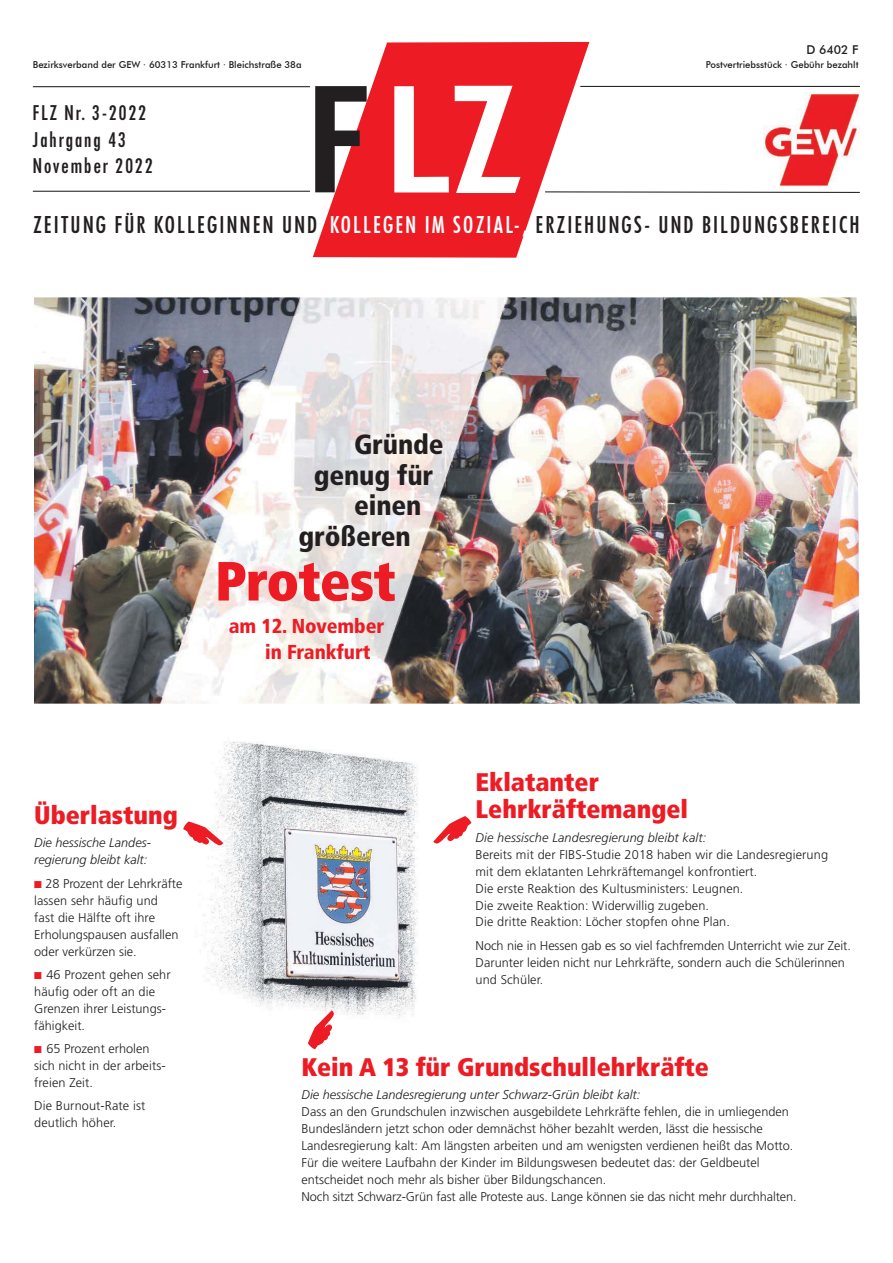
<style>
.page{position:relative;width:893px;height:1263px;background:#fff}
.page>*{position:absolute;margin:0;border:0;box-sizing:border-box;transform-origin:0 0}
.t1{font:900 condensed 55.2px "Frutiger";letter-spacing:-.015em;color:#ed1c24}
.t2{font:900 condensed 27.6px "Frutiger";letter-spacing:-.005em;color:#231f20}
.t3{font:25.5px "Futura SB Medium Con";letter-spacing:.105em;color:#231f20}
.t4{font:900 condensed 25.5px/27.6px "Frutiger";color:#ed1c24}
.t5{font:22.2px/26.1px "Futura SB Medium Con";letter-spacing:.095em;color:#231f20}
.t6{font:900 condensed 20.1px/26px "Frutiger";letter-spacing:-.005em;color:#ed1c24}
.t7{font:300 12.75px/17px "Frutiger";color:#231f20}
.t8{font:italic 300 12.75px/17px "Frutiger";color:#231f20}
.t9{font:500 12.15px "Futura BT";color:#231f20}
.t10{font:500 9.6px "Futura BT";color:#231f20}
.s1{color:#fff}
.s2{color:#ed1c24}
</style>
<div class="page">
<svg style="left:313px;top:42px;width:276px;height:216px;fill:#ed1c24"></svg>
<svg style="left:455px;top:86px;width:65px;height:107px"></svg>
<svg style="left:394px;top:86px;width:55px;height:106px"></svg>
<svg style="left:315px;top:86px;width:52px;height:106px"></svg>
<hr style="left:33px;top:86px;width:277px;height:1px;background:#231f20">
<hr style="left:33px;top:191px;width:277px;height:1px;background:#231f20">
<svg style="left:544px;top:191px;width:316px;height:2px"></svg>
<hr style="left:580px;top:86px;width:280px;height:1px;background:#231f20">
<img style="left:195px;top:741px;width:223px;height:277px">
<img style="left:34px;top:297px;width:826px;height:407px">
<img style="left:763px;top:92px;width:96px;height:94px">
<svg style="left:195px;top:817px;width:30px;height:38px"></svg>
<svg style="left:211px;top:867px;width:42px;height:32px"></svg>
<svg style="left:303px;top:1009px;width:40px;height:9px"></svg>
<svg style="left:355px;top:985px;width:35px;height:33px"></svg>
<p class="t9" style="left:806px;top:43px;width:54px">D 6402 F</p>
<p class="t10" style="left:33px;top:59px;width:270px">Bezirksverband der GEW · 60313 Frankfurt · Bleichstraße 38a</p>
<p class="t10" style="left:706px;top:59px;width:154px">Postvertriebsstück · Gebühr bezahlt</p>
<h3 class="t5" style="left:33px;top:100px;width:121px">FLZ Nr. 3-2022<br>Jahrgang 43<br>November 2022</h3>
<h3 class="t3" style="left:33px;top:209px;width:827px">ZEITUNG FÜR KOLLEGINNEN UND <span class="s1">KOLLEGEN IM SOZIAL-,</span> ERZIEHUNGS- UND BILDUNGSBEREICH</h3>
<h2 class="t2" style="left:354px;top:433px;width:91px">Gründe</h2>
<h2 class="t2" style="left:314px;top:464px;width:121px">genug für</h2>
<h2 class="t2" style="left:354px;top:495px;width:69px">einen</h2>
<h2 class="t2" style="left:298px;top:525px;width:114px">größeren</h2>
<h1 class="t1" style="left:215px;top:559px;width:182px">Protest</h1>
<h3 class="t4" style="left:34px;top:803px;width:145px">Überlastung</h3>
<p class="t8" style="left:34px;top:835px;width:118px">Die hessische Landes&shy;regierung bleibt kalt:</p>
<p class="t7" style="left:34px;top:876px;width:150px"><span class="s2">■</span> 28 Prozent der Lehrkräfte lassen sehr häufig und<br>fast die Hälfte oft ihre<br>Erholungspausen ausfallen oder verkürzen sie.</p>
<p class="t7" style="left:34px;top:967px;width:138px"><span class="s2">■</span> 46 Prozent gehen sehr häufig oder oft an die<br>Grenzen ihrer Leistungs&shy;fähigkeit.</p>
<p class="t7" style="left:34px;top:1041px;width:133px"><span class="s2">■</span> 65 Prozent erholen sich nicht in der arbeits&shy;freien Zeit.</p>
<p class="t7" style="left:34px;top:1098px;width:113px">Die Burnout-Rate ist deutlich höher.</p>
<h3 class="t6" style="left:265px;top:614px;width:121px;text-indent:-36px">am 12. November in Frankfurt</h3>
<h3 class="t4" style="left:476px;top:770px;width:214px">Eklatanter<br>Lehrkräftemangel</h3>
<p class="t8" style="left:476px;top:830px;width:232px">Die hessische Landesregierung bleibt kalt:</p>
<p class="t7" style="left:476px;top:847px;width:354px">Bereits mit der FIBS-Studie 2018 haben wir die Landesregierung mit dem eklatanten Lehrkräftemangel konfrontiert.<br>Die erste Reaktion des Kultusminis ters: Leugnen.<br>Die zweite Reaktion: Widerwillig zugeben.<br>Die dritte Reaktion: Löcher stopfen ohne Plan.</p>
<p class="t7" style="left:476px;top:938px;width:377px">Noch nie in Hessen gab es so viel fach fremden Unterricht wie zur Zeit.<br>Darunter leiden nicht nur Lehrkräfte, sondern auch die Schülerinnen und Schüler.</p>
<h3 class="t4" style="left:301px;top:1055px;width:409px">Kein A 13 für Grundschullehrkräfte</h3>
<p class="t8" style="left:301px;top:1087px;width:340px">Die hessische Landesregierung unter Schwarz-Grün bleibt kalt:</p>
<p class="t7" style="left:301px;top:1104px;width:497px">Dass an den Grundschulen inzwischen ausgebildete Lehrkräfte fehlen, die in umliegenden Bundesländern jetzt schon oder demnächst höher bezahlt werden, lässt die hessische Landesregierung kalt: Am längsten arbeiten und am wenigsten verdienen heißt das Motto.<br>Für die weitere Laufbahn der Kinder im Bildungswesen bedeutet das: der Geldbeutel entscheidet noch mehr als bisher über Bildungschancen.<br>Noch sitzt Schwarz-Grün fast alle Proteste aus. Lange können sie das nicht mehr durchhalten.</p>
</div>
